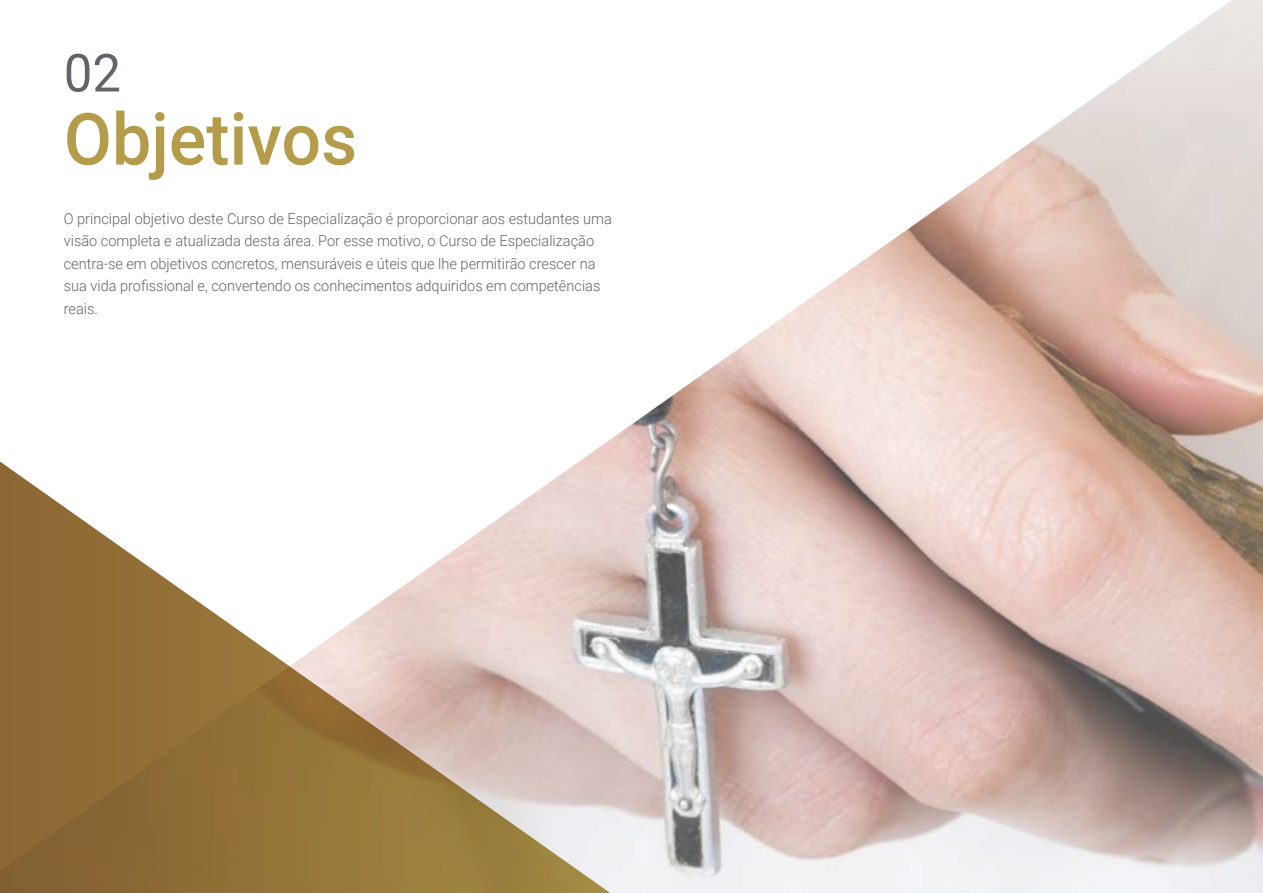
<style>
.page{position:relative;width:1263px;height:893px;background:#fff}
.page>*{position:absolute;margin:0;border:0;box-sizing:border-box;transform-origin:0 0}
.t1{font:500 72px "Roboto";color:#b49c4b}
.t2{font:52.5px "Roboto";color:#61646a}
.t3{font:300 15px/22.5px "Roboto";color:#61646a}
</style>
<div class="page">
<img style="left:601px;top:0;width:662px;height:893px">
<svg style="left:0;top:446px;width:640px;height:447px"></svg>
<h2 class="t2" style="left:64px;top:36px;width:59px">02</h2>
<h1 class="t1" style="left:64px;top:89px;width:295px">Objetivos</h1>
<p class="t3" style="left:64px;top:207px;width:550px">O principal objetivo deste Curso de Especialização é proporcionar aos estudantes uma visão completa e atualizada desta área. Por esse motivo, o Curso de Especialização centra-se em objetivos concretos, mensuráveis e úteis que lhe permitirão crescer na sua vida profissional e, convertendo os conhecimentos adquiridos em competências reais.</p>
</div>
